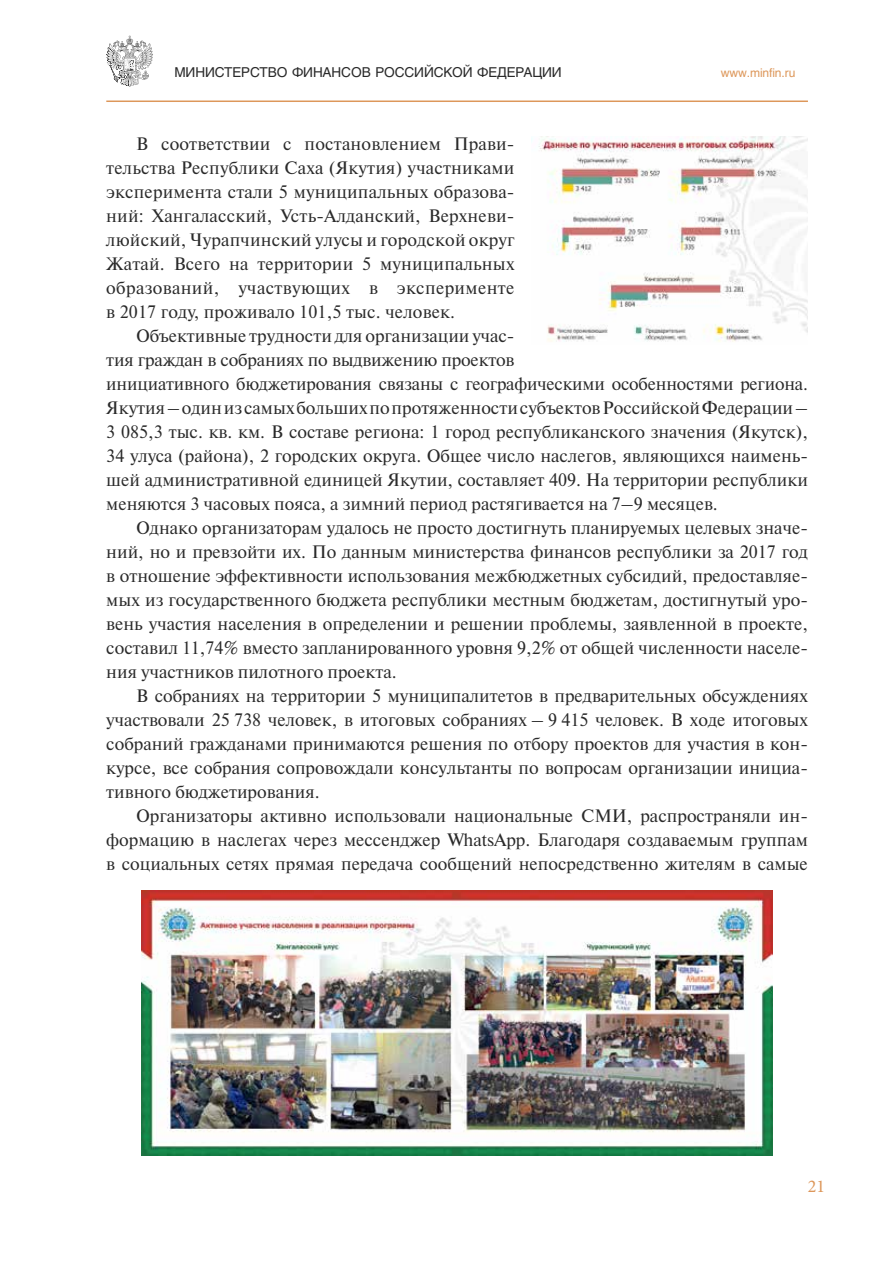
<style>
.page{position:relative;width:893px;height:1263px;background:#fff}
.page>*{position:absolute;margin:0;border:0;box-sizing:border-box;transform-origin:0 0}
.t1{font:18px/24px "Newton C";color:#2a2a2a;text-align:justify}
.t2{font:18px "Minion Pro";color:#dd975a}
.t3{font:13.5px "Helios C";letter-spacing:-.01em;color:#2a2a2a}
.t4{font:12px "Helios C";letter-spacing:-.01em;color:#dd975a}
</style>
<div class="page">
<svg style="left:106px;top:36px;width:47px;height:51px"></svg>
<hr style="left:106px;top:101px;width:702px;height:1px;background:#dd975a">
<img style="left:531px;top:136px;width:277px;height:206px">
<img style="left:141px;top:891px;width:632px;height:265px">
<p class="t3" style="left:174px;top:64px;width:389px">МИНИСТЕРСТВО ФИНАНСОВ РОССИЙСКОЙ ФЕДЕРАЦИИ</p>
<p class="t4" style="left:721px;top:66px;width:76px">www.minfin.ru</p>
<p class="t1" style="left:106px;top:132px;width:410px;text-indent:30px">В соответствии с постановлением Прави&shy;тельства Республики Саха (Якутия) участниками эксперимента стали 5 муниципальных образова&shy;ний: Хангаласский, Усть-Алданский, Верхневи&shy;люйский, Чурапчинский улусы и городской округ Жатай. Всего на территории 5 муниципальных образований, участвующих в эксперименте в 2017 году, проживало 101,5 тыс. человек.</p>
<p class="t1" style="left:106px;top:324px;width:703px;text-align:left;text-indent:30px">Объективные трудности для организации учас-<br>тия граждан в собраниях по выдвижению проектов<br>инициативного бюджетирования связаны с географическими особенностями региона.<br>Якутия – один из самых больших по протяженности субъектов Российской Федерации – 3 085,3 тыс. кв. км. В составе региона: 1 город республиканского значения (Якутск), 34 улуса (района), 2 городских округа. Общее число наслегов, являющихся наимень&shy;шей административной единицей Якутии, составляет 409. На территории республики меняются 3 часовых пояса, а зимний период растягивается на 7–9 месяцев.</p>
<p class="t1" style="left:106px;top:516px;width:703px;text-indent:30px">Однако организаторам удалось не просто достигнуть планируемых целевых значе&shy;ний, но и превзойти их. По данным министерства финансов республики за 2017 год в отношение эффективности использования межбюджетных субсидий, предоставляе&shy;мых из государственного бюджета республики местным бюджетам, достигнутый уро&shy;вень участия населения в определении и решении проблемы, заявленной в проекте, составил 11,74% вместо запланированного уровня 9,2% от общей численности населе&shy;ния участников пилотного проекта.</p>
<p class="t1" style="left:106px;top:684px;width:703px;text-indent:30px">В собраниях на территории 5 муниципалитетов в предварительных обсуждениях участвовали 25 738 человек, в итоговых собраниях – 9 415 человек. В ходе итоговых собраний гражданами принимаются решения по отбору проектов для участия в кон&shy;курсе, все собрания сопровождали консультанты по вопросам организации инициа&shy;тивного бюджетирования.</p>
<p class="t1" style="left:106px;top:804px;width:703px;text-indent:30px">Организаторы активно использовали национальные СМИ, распространяли ин&shy;формацию в наслегах через мессенджер WhatsApp. Благодаря создаваемым группам в социальных сетях прямая передача сообщений непосредственно жителям в самые</p>
<p class="t2" style="left:808px;top:1174px;width:19px">21</p>
</div>
